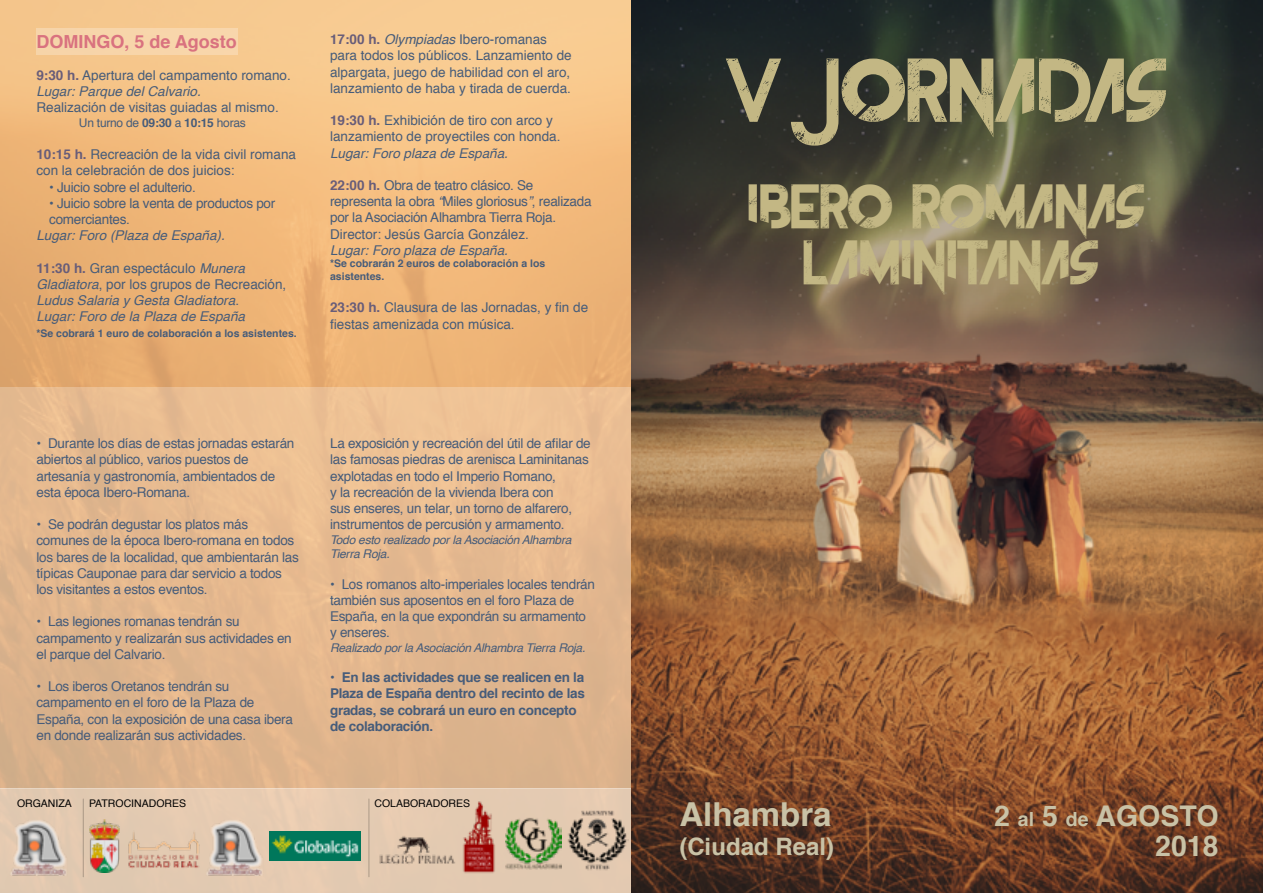
<style>
.page{position:relative;width:1263px;height:893px;background:#fff}
.page>*{position:absolute;margin:0;border:0;box-sizing:border-box;transform-origin:0 0}
.t1{font:54px "The Frontman";color:#c3b784}
.t2{font:37.5px/55.5px "The Frontman";color:#c3b784;text-align:center}
.t3{font:700 33px "Helvetica";color:#c9c2a6}
.t4{font:700 28.5px/30px "Helvetica";color:#c9c2a6;text-align:right}
.t5{font:700 24px "Helvetica";color:#c9c2a6}
.t6{font:700 18px "Helvetica";color:#d9727f}
.t7{font:13.5px/16.2px "Helvetica";letter-spacing:-.02em;color:#465c7a}
.t8{font:13.5px/16.2px "Helvetica";color:#465c7a}
.t9{font:italic 13.5px/16.2px "Helvetica";color:#465c7a}
.t10{font:700 13.5px/16.2px "Helvetica";letter-spacing:-.02em;color:#465c7a}
.t11{font:italic 12px/14.4px "Helvetica";letter-spacing:-.02em;color:#465c7a}
.t12{font:12px "Helvetica";letter-spacing:-.02em;color:#465c7a}
.t13{font:700 10.5px/12.6px "Helvetica";color:#465c7a}
.t14{font:10.5px "Helvetica";color:#000}
.s1{font-weight:700;color:#685d79}
.s2{font-style:italic}
.s3{font-weight:700}
.s4{font-weight:700;font-style:normal;color:#685d79}
.s5{font-style:normal}
.s6{font-weight:400}
.s7{font-size:19.5px}
</style>
<div class="page">
<svg style="left:0;top:0;width:631px;height:387px;background:#f1bb7e"></svg>
<div style="left:0;top:788px;width:631px;height:105px;background:#e3cab1"></div>
<img style="left:463px;top:801px;width:32px;height:72px">
<div style="left:0;top:387px;width:631px;height:401px;background:linear-gradient(to right,#e2b78e,#e6ba91)"></div>
<img style="left:89px;top:819px;width:30px;height:54px">
<img style="left:207px;top:820px;width:66px;height:56px">
<img style="left:11px;top:820px;width:55px;height:56px">
<img style="left:128px;top:832px;width:72px;height:37px">
<div style="left:36px;top:28px;width:202px;height:27px;background:#f7d5aa"></div>
<img style="left:505px;top:817px;width:57px;height:52px">
<img style="left:269px;top:832px;width:91px;height:28px">
<img style="left:379px;top:836px;width:76px;height:28px">
<img style="left:567px;top:810px;width:62px;height:60px">
<hr style="left:83px;top:799px;width:1px;height:78px;background:#000">
<hr style="left:369px;top:799px;width:1px;height:78px;background:#000">
<img style="left:631px;top:0;width:632px;height:893px">
<h3 class="t6" style="left:36px;top:27px;width:202px">DOMINGO, 5 de Agosto</h3>
<p class="t8" style="left:36px;top:67px;width:256px"><span class="s1">9:30 h.</span> Apertura del campamento romano.<br><span class="s2">Lugar: Parque del Calvario.</span></p>
<p class="t8" style="left:36px;top:100px;width:244px">Realización de visitas guiadas al mismo.</p>
<p class="t12" style="left:79px;top:113px;width:168px">Un turno de <span class="s3">09:30</span> a <span class="s3">10:15</span> horas</p>
<p class="t8" style="left:36px;top:147px;width:261px"><span class="s1">10:15 h.</span> Recreación de la vida civil romana con la celebración de dos juicios:</p>
<p class="t7" style="left:49px;top:179px;width:148px">• Juicio sobre el adulterio.</p>
<p class="t7" style="left:49px;top:195px;width:228px">• Juicio sobre la venta de productos por comerciantes.</p>
<p class="t9" style="left:36px;top:228px;width:190px">Lugar: Foro (Plaza de España).</p>
<p class="t9" style="left:36px;top:260px;width:251px"><span class="s4">11:30 h.</span> <span class="s5">Gran espectáculo</span> Munera Gladiatora<span class="s5">, por los grupos de Recreación, </span>Ludus Salaria y Gesta Gladiatora<span class="s5">.<br></span>Lugar: Foro de la Plaza de España</p>
<p class="t13" style="left:36px;top:327px;width:262px">*Se cobrará 1 euro de colaboración a los asistentes.</p>
<p class="t8" style="left:330px;top:32px;width:243px"><span class="s1">17:00 h.</span> <span class="s2">Olympiadas</span> Ibero-romanas para todos los públicos. Lanzamiento de alpargata, juego de habilidad con el aro, lanzamiento de haba y tirada de cuerda.</p>
<p class="t8" style="left:330px;top:113px;width:232px"><span class="s1">19:30 h.</span> Exhibición de tiro con arco y lanzamiento de proyectiles con honda.</p>
<p class="t9" style="left:330px;top:145px;width:179px">Lugar: Foro plaza de España.</p>
<p class="t7" style="left:330px;top:178px;width:263px"><span class="s1">22:00 h.</span> Obra de teatro clásico. Se representa la obra <span class="s2">“</span>Miles gloriosus<span class="s2">”</span>, realizada por la Asociación Alhambra Tierra Roja.<br>Director: Jesús García González.</p>
<p class="t9" style="left:330px;top:242px;width:179px">Lugar: Foro plaza de España.</p>
<p class="t13" style="left:330px;top:257px;width:217px">*Se cobrarán 2 euros de colaboración a los asistentes.</p>
<p class="t8" style="left:330px;top:300px;width:260px"><span class="s1">23:30 h.</span> Clausura de las Jornadas, y fin de fiestas amenizada con música.</p>
<p class="t7" style="left:36px;top:436px;width:259px">• Durante los días de estas jornadas estarán abiertos al público, varios puestos de artesanía y gastronomía, ambientados de esta época Ibero-Romana.</p>
<p class="t7" style="left:36px;top:517px;width:264px">• Se podrán degustar los platos más comunes de la época Ibero-romana en todos los bares de la localidad, que ambientarán las típicas Cauponae para dar servicio a todos los visitantes a estos eventos.</p>
<p class="t7" style="left:36px;top:614px;width:257px">• Las legiones romanas tendrán su campamento y realizarán sus actividades en el parque del Calvario.</p>
<p class="t7" style="left:36px;top:679px;width:258px">• Los iberos Oretanos tendrán su campamento en el foro de la Plaza de España, con la exposición de una casa ibera en donde realizarán sus actividades.</p>
<p class="t14" style="left:17px;top:795px;width:56px">ORGANIZA</p>
<p class="t14" style="left:89px;top:795px;width:99px">PATROCINADORES</p>
<p class="t7" style="left:330px;top:436px;width:262px">La exposición y recreación del útil de afilar de las famosas piedras de arenisca Laminitanas explotadas en todo el Imperio Romano,<br>y la recreación de la vivienda Ibera con<br>sus enseres, un telar, un torno de alfarero, instrumentos de percusión y armamento.</p>
<p class="t11" style="left:330px;top:532px;width:243px">Todo esto realizado por la Asociación Alhambra<br>Tierra Roja.</p>
<p class="t7" style="left:330px;top:576px;width:266px">• Los romanos alto-imperiales locales tendrán también sus aposentos en el foro Plaza de España, en la que expondrán su armamento y enseres.</p>
<p class="t11" style="left:330px;top:640px;width:257px">Realizado por la Asociación Alhambra Tierra Roja.</p>
<p class="t10" style="left:330px;top:669px;width:256px"><span class="s6">•</span> En las actividades que se realicen en la Plaza de España dentro del recinto de las gradas, se cobrará un euro en concepto de colaboración.</p>
<p class="t14" style="left:374px;top:795px;width:97px">COLABORADORES</p>
<h1 class="t1" style="left:726px;top:61px;width:444px">V JORNADAS</h1>
<h2 class="t2" style="left:749px;top:180px;width:399px">IBERO ROMANAS<br>LAMINITANAS</h2>
<h3 class="t3" style="left:679px;top:788px;width:154px">Alhambra</h3>
<h3 class="t5" style="left:679px;top:827px;width:156px">(Ciudad Real)</h3>
<h3 class="t4" style="left:994px;top:801px;width:226px">2 <span class="s7">al</span> 5 <span class="s7">de</span> AGOSTO<br>2018</h3>
</div>
